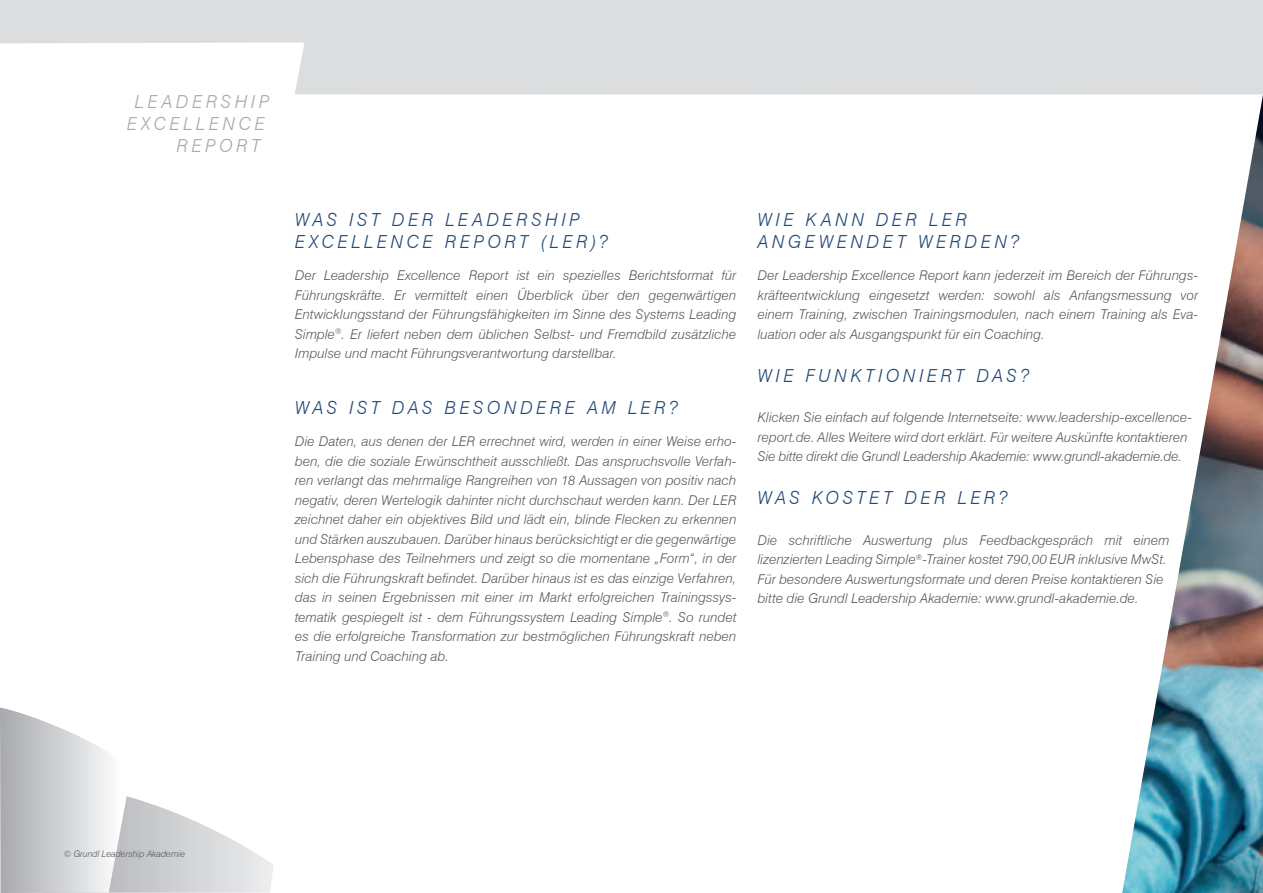
<style>
.page{position:relative;width:1263px;height:893px;background:#fff}
.page>*{position:absolute;margin:0;border:0;box-sizing:border-box;transform-origin:0 0}
.t1{font:italic 300 18px/21.6px "Swiss 721 BT";letter-spacing:.2em;color:#224875}
.t2{font:italic 300 18px "Swiss 721 BT";letter-spacing:.2em;color:#a8a9ad}
.t3{font:italic 300 13.5px/19.5px "Swiss 721 BT";letter-spacing:.005em;color:#57585a;text-align:justify}
.t4{font:italic 300 9px "Swiss 721 BT";color:#57585a}
</style>
<div class="page">
<svg style="left:0;top:0;width:1263px;height:95px;fill:#dcdddf"></svg>
<svg style="left:0;top:707px;width:273px;height:186px"></svg>
<img style="left:1122px;top:95px;width:141px;height:798px">
<h1 class="t2" style="left:135px;top:95px;width:136px">LEADERSHIP</h1>
<h1 class="t2" style="left:127px;top:117px;width:139px">EXCELLENCE</h1>
<h1 class="t2" style="left:177px;top:138px;width:85px">REPORT</h1>
<h1 class="t1" style="left:295px;top:211px;width:315px">WAS IST DER LEADERSHIP<br>EXCELLENCE REPORT (LER)?</h1>
<p class="t3" style="left:295px;top:267px;width:443px">Der Leadership Excellence Report ist ein spezielles Berichtsformat für Führungskräfte. Er vermittelt einen Überblick über den gegenwärtigen Entwicklungsstand der Führungsfähigkeiten im Sinne des Systems Leading Simple<sup>®</sup>. Er liefert neben dem üblichen Selbst- und Fremdbild zusätzliche Impulse und macht Führungsverantwortung darstellbar.</p>
<h1 class="t1" style="left:295px;top:398px;width:385px">WAS IST DAS BESONDERE AM LER?</h1>
<p class="t3" style="left:295px;top:433px;width:443px">Die Daten, aus denen der LER errechnet wird, werden in einer Weise erho&shy;ben, die die soziale Erwünschtheit ausschließt. Das anspruchsvolle Verfah&shy;ren verlangt das mehrmalige Rangreihen von 18 Aussagen von positiv nach negativ, deren Wertelogik dahinter nicht durchschaut werden kann. Der LER zeichnet daher ein objektives Bild und lädt ein, blinde Flecken zu erkennen und Stärken auszubauen. Darüber hinaus berücksichtigt er die gegenwärtige Lebensphase des Teilnehmers und zeigt so die momentane „Form“, in der sich die Führungskraft befindet. Darüber hinaus ist es das einzige Verfahren, das in seinen Ergebnissen mit einer im Markt erfolgreichen Trainingssys&shy;tematik gespiegelt ist - dem Führungssystem Leading Simple<sup>®</sup>. So rundet es die erfolgreiche Transformation zur bestmöglichen Führungskraft neben Training und Coaching ab.</p>
<h1 class="t1" style="left:758px;top:211px;width:263px">WIE KANN DER LER<br>ANGEWENDET WERDEN?</h1>
<p class="t3" style="left:758px;top:267px;width:442px">Der Leadership Excellence Report kann jederzeit im Bereich der Führungs&shy;kräfteentwicklung eingesetzt werden: sowohl als Anfangsmessung vor einem Training, zwischen Trainingsmodulen, nach einem Training als Eva&shy;luation oder als Ausgangspunkt für ein Coaching.</p>
<h1 class="t1" style="left:758px;top:366px;width:273px">WIE FUNKTIONIERT DAS?</h1>
<p class="t3" style="left:758px;top:409px;width:436px;text-align:left">Klicken Sie einfach auf folgende Internetseite: www.leadership-excellence&shy;report.de. Alles Weitere wird dort erklärt. Für weitere Auskünfte kontaktieren<br>Sie bitte direkt die Grundl Leadership Akademie: www.grundl-akademie.de.</p>
<h1 class="t1" style="left:758px;top:489px;width:252px">WAS KOSTET DER LER?</h1>
<p class="t3" style="left:758px;top:532px;width:413px;text-align:left">Die schriftliche Auswertung plus Feedbackgespräch mit einem lizenzierten Leading Simple<sup>®</sup>-Trainer kostet 790,00 EUR inklusive MwSt.<br>Für besondere Auswertungsformate und deren Preise kontaktieren Sie bitte die Grundl Leadership Akademie: www.grundl-akademie.de.</p>
<p class="t4" style="left:64px;top:851px;width:123px">© Grundl Leadership Akademie</p>
</div>
